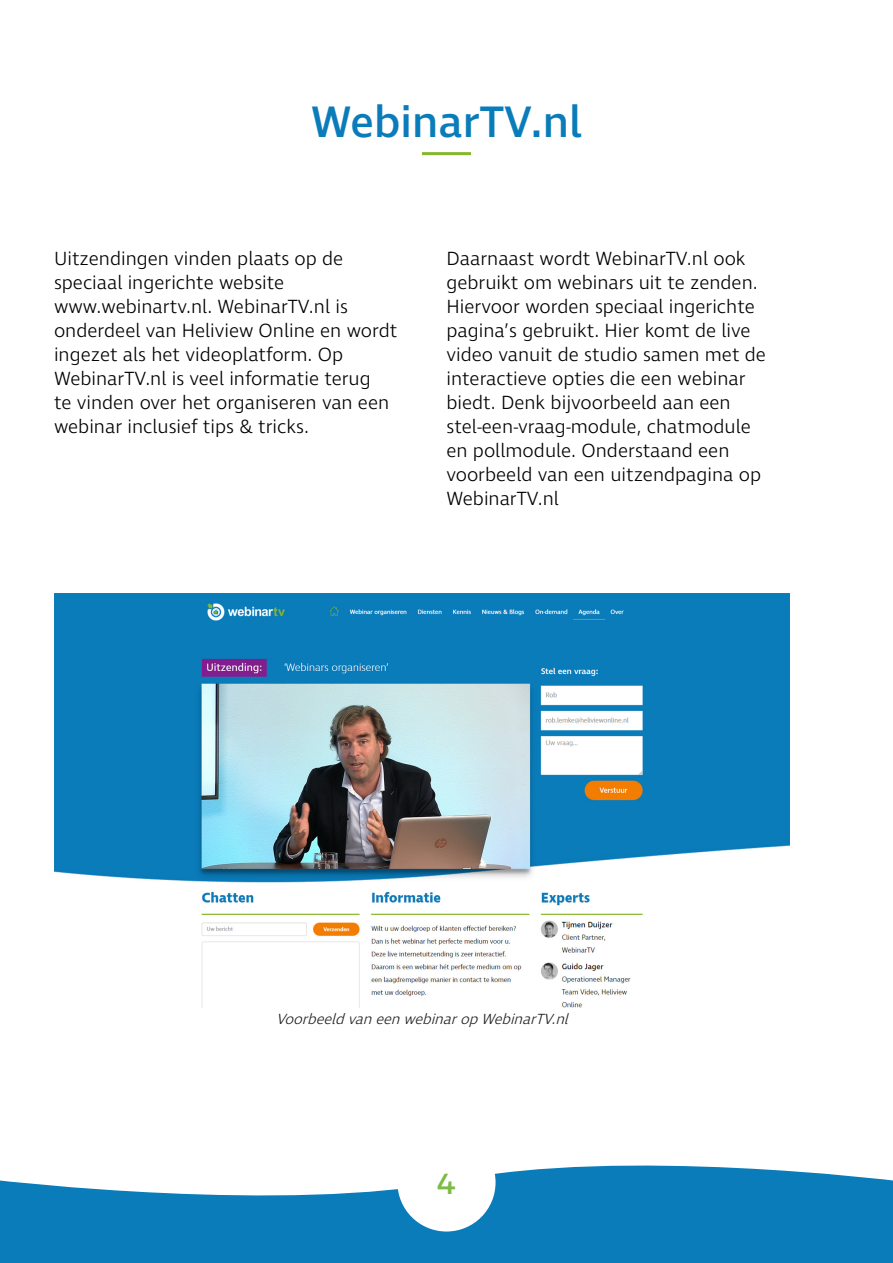
<style>
.page{position:relative;width:893px;height:1263px;background:#fff}
.page>*{position:absolute;margin:0;border:0;box-sizing:border-box;transform-origin:0 0}
.t1{font:500 45px "Ingra";color:#0a7cba}
.t2{font:500 30px "Ingra Wd";color:#7cbb44}
.t3{font:300 19.5px/24px "Ingra";color:#000001}
.t4{font:italic 300 15px "Ingra";color:#231f20}
</style>
<div class="page">
<svg style="left:1px;top:1165px;width:892px;height:98px;background:#2f8fc4"></svg>
<svg style="left:0;top:1180px;width:1px;height:83px"></svg>
<div style="left:397px;top:1133px;width:99px;height:98px;background:#fff;border-radius:50%"></div>
<hr style="left:422px;top:152px;width:49px;height:3px;background:#86b72b">
<img style="left:54px;top:594px;width:736px;height:414px">
<p class="t1" style="left:311px;top:94px;width:273px">WebinarTV.nl</p>
<p class="t3" style="left:54px;top:248px;width:291px">Uitzendingen vinden plaats op de speciaal ingerichte website</p>
<p class="t3" style="left:54px;top:296px;width:345px">www.webinartv.nl. WebinarTV.nl is onderdeel van Heliview Online en wordt ingezet als het videoplatform. Op WebinarTV.nl is veel informatie terug<br>te vinden over het organiseren van een webinar inclusief tips &amp; tricks.</p>
<p class="t3" style="left:446px;top:248px;width:321px">Daarnaast wordt WebinarTV.nl ook gebruikt om webinars uit te zenden.<br>Hiervoor worden speciaal ingerichte pagina’s gebruikt. Hier komt de live video vanuit de studio samen met de interactieve opties die een webinar biedt. Denk bijvoorbeeld aan een stel-een-vraag-module, chatmodule en pollmodule. Onderstaand een voorbeeld van een uitzendpagina op WebinarTV.nl</p>
<p class="t4" style="left:276px;top:1009px;width:299px">VoorbeeldvaneenwebinaropWebinarTV.nl</p>
<p class="t2" style="left:437px;top:1165px;width:20px">4</p>
</div>
